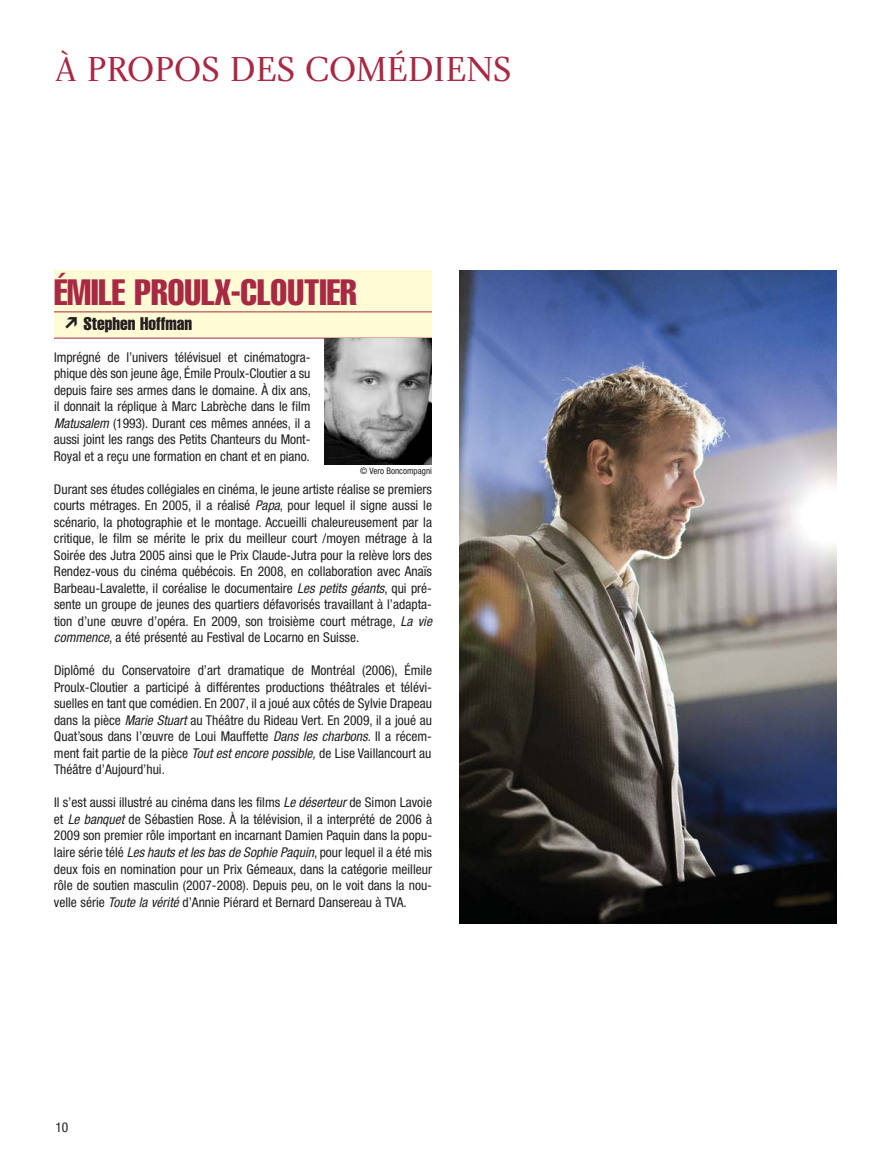
<style>
.page{position:relative;width:891px;height:1175px;background:#fff}
.page>*{position:absolute;margin:0;border:0;box-sizing:border-box;transform-origin:0 0}
.t1{font:extra-condensed 36px "Helvetica";color:#a82944}
.t2{font:36px "Charlotte Book Plain";color:#a82944}
.t3{font:extra-condensed 18px "Helvetica";color:#231f20}
.t4{font:condensed 13.5px/16.5px "Helvetica Neue";color:#231f20;text-align:justify}
.t5{font:condensed 9px "Helvetica Neue";color:#231f20}
.s1{font-family:"Carta";font-stretch:normal}
.s2{font-style:italic}
</style>
<div class="page">
<div style="left:54px;top:270px;width:378px;height:68px;background:#fffcd5"></div>
<hr style="left:54px;top:311px;width:378px;height:1px;background:#a82944">
<hr style="left:54px;top:338px;width:378px;height:1px;background:#a82944">
<img style="left:324px;top:338px;width:108px;height:126px">
<img style="left:459px;top:270px;width:378px;height:653px">
<h1 class="t2" style="left:56px;top:56px;width:458px">À PROPOS DES COMÉDIENS</h1>
<h1 class="t1" style="left:54px;top:279px;width:304px">ÉMILE PROULX-CLOUTIER</h1>
<h2 class="t3" style="left:63px;top:317px;width:131px"><span class="s1">-</span> Stephen Hoffman</h2>
<p class="t4" style="left:54px;top:350px;width:258px">Imprégné de l’univers télévisuel et cinématogra&shy;phique dès son jeune âge, Émile Proulx-Cloutier a su depuis faire ses armes dans le domaine. À dix ans, il donnait la réplique à Marc Labrèche dans le film <span class="s2">Matusalem</span> (1993). Durant ces mêmes années, il a aussi joint les rangs des Petits Chanteurs du Mont-Royal et a reçu une formation en chant et en piano.</p>
<p class="t4" style="left:54px;top:482px;width:382px;text-align:left">Durant ses études collégiales en cinéma, le jeune artiste réalise se premiers courts métrages. En 2005, il a réalisé <span class="s2">Papa</span>, pour lequel il signe aussi le scénario, la photographie et le montage. Accueilli chaleureusement par la critique, le film se mérite le prix du meilleur court /moyen métrage à la Soirée des Jutra 2005 ainsi que le Prix Claude-Jutra pour la relève lors des Rendez-vous du cinéma québécois. En 2008, en collaboration avec Anaïs Barbeau-Lavalette, il coréalise le documentaire <span class="s2">Les petits géants</span>, qui pré&shy;sente un groupe de jeunes des quartiers défavorisés travaillant à l’adapta&shy;tion d’une œuvre d’opéra. En 2009, son troisième court métrage, <span class="s2">La vie commence</span>, a été présenté au Festival de Locarno en Suisse.</p>
<p class="t4" style="left:54px;top:663px;width:380px">Diplômé du Conservatoire d’art dramatique de Montréal (2006), Émile Proulx-Cloutier a participé à différentes productions théâtrales et télévi&shy;suelles en tant que comédien. En 2007, il a joué aux côtés de Sylvie Drapeau dans la pièce <span class="s2">Marie Stuart</span> au Théâtre du Rideau Vert. En 2009, il a joué au Quat’sous dans l’œuvre de Loui Mauffette <span class="s2">Dans les charbons</span>. Il a récem&shy;ment fait partie de la pièce <span class="s2">Tout est encore possible,</span>de Lise Vaillancourt au Théâtre d’Aujourd’hui.</p>
<p class="t4" style="left:54px;top:795px;width:380px">Il s’est aussi illustré au cinéma dans les films <span class="s2">Le déserteur</span>de Simon Lavoie et <span class="s2">Le banquet</span> de Sébastien Rose. À la télévision, il a interprété de 2006 à 2009 son premier rôle important en incarnant Damien Paquin dans la popu&shy;laire série télé <span class="s2">Les hauts et les bas de Sophie Paquin</span>, pour lequel il a été mis deux fois en nomination pour un Prix Gémeaux, dans la catégorie meilleur rôle de soutien masculin (2007-2008). Depuis peu, on le voit dans la nou&shy;velle série <span class="s2">Toute la vérité</span>d’Annie Piérard et Bernard Dansereau à TVA.</p>
<p class="t5" style="left:360px;top:467px;width:73px">© Vero Boncompagni</p>
<p class="t4" style="left:56px;top:1120px;width:14px">10</p>
</div>
